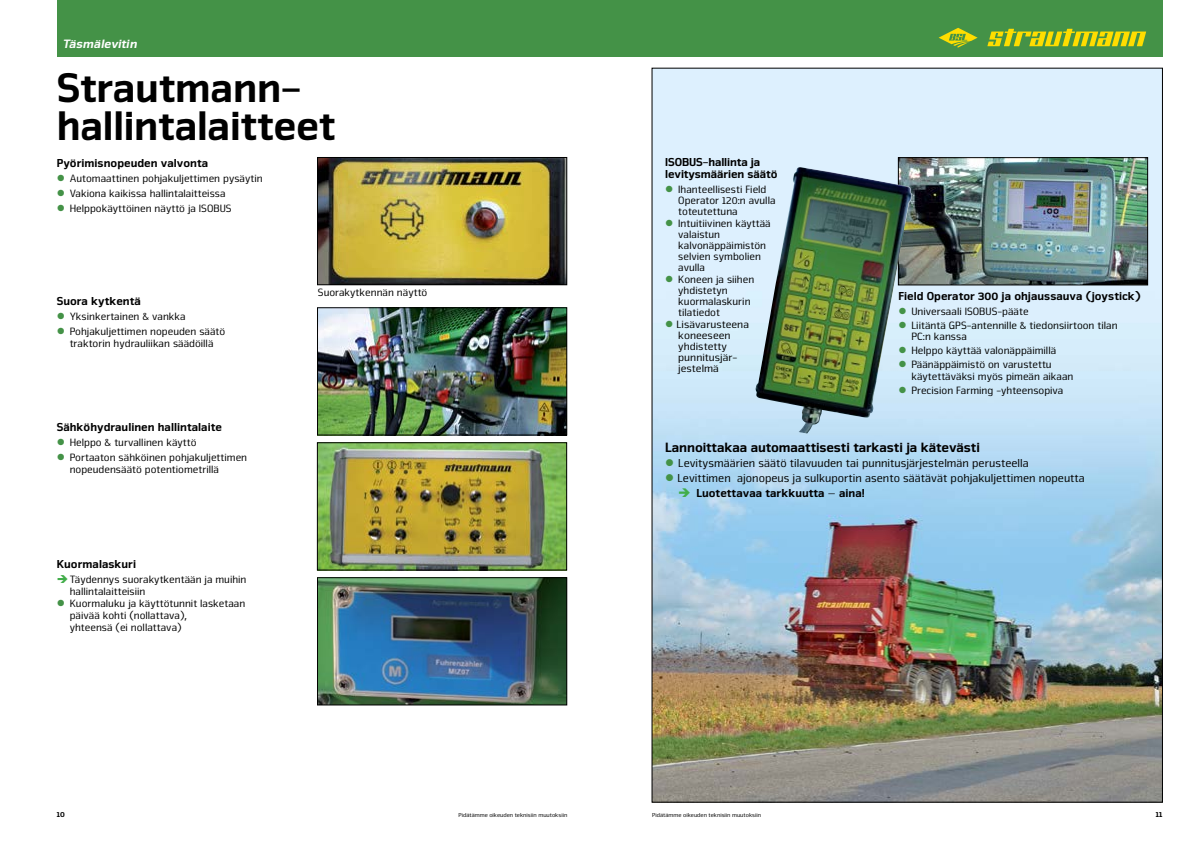
<style>
.page{position:relative;width:1191px;height:842px;background:#fff}
.page>*{position:absolute;margin:0;border:0;box-sizing:border-box;transform-origin:0 0}
.t1{font:900 43px/38px "Nuri";letter-spacing:-.01em;color:#000;scale:.96 1}
.t2{font:900 14px "Nuri";letter-spacing:-.01em;color:#000}
.t3{font:italic 900 12.6px "Nuri";color:#fff}
.t4{font:900 12px/12px "Nuri";color:#000}
.t5{font:12px "Nuri";color:#000}
.t6{font:11px/11px "Nuri";color:#000}
.t7{font:900 8px "Nuri";color:#000}
.t8{font:6px "Nuri";color:#000}
.s1{color:#449247}
.s2{color:#41ad49}
</style>
<div class="page">
<img style="left:654px;top:70px;width:506px;height:730px">
<div style="left:57px;top:0;width:1105px;height:57px;background:#449247"></div>
<svg style="left:987px;top:29px;width:159px;height:17px"></svg>
<svg style="left:938px;top:28px;width:39px;height:20px"></svg>
<img style="left:319px;top:445px;width:246px;height:123px">
<div style="left:317px;top:443px;width:250px;height:127px;border:1px solid #000"></div>
<img style="left:900px;top:159px;width:245px;height:124px">
<div style="left:898px;top:157px;width:249px;height:128px;border:1px solid #000"></div>
<img style="left:319px;top:159px;width:246px;height:124px">
<div style="left:317px;top:157px;width:250px;height:128px;border:1px solid #000"></div>
<img style="left:319px;top:310px;width:246px;height:123px">
<div style="left:317px;top:308px;width:250px;height:127px;border:1px solid #000"></div>
<img style="left:319px;top:579px;width:246px;height:124px">
<div style="left:317px;top:577px;width:250px;height:128px;border:1px solid #000"></div>
<img style="left:755px;top:167px;width:157px;height:266px">
<p class="t3" style="left:63px;top:36px;width:76px">Täsmälevitin</p>
<h1 class="t1" style="left:57px;top:67px;width:292px">Strautmann&shy;hallintalaitteet</h1>
<p class="t4" style="left:57px;top:156px;width:153px">Pyörimisnopeuden valvonta</p>
<p class="t6" style="left:57px;top:172px;width:207px"><span class="s1">●</span> Automaattinen pohjakuljettimen pysäytin</p>
<p class="t6" style="left:57px;top:187px;width:170px"><span class="s1">●</span> Vakiona kaikissa hallintalaitteissa</p>
<p class="t6" style="left:57px;top:202px;width:176px"><span class="s1">●</span> Helppokäyttöinen näyttö ja ISOBUS</p>
<p class="t4" style="left:57px;top:294px;width:86px">Suora kytkentä</p>
<p class="t6" style="left:57px;top:310px;width:131px"><span class="s1">●</span> Yksinkertainen &amp; vankka</p>
<p class="t6" style="left:57px;top:325px;width:170px;line-height:12px;text-align:center"><span class="s1">●</span> Pohjakuljettimen nopeuden säätö traktorin hydrauliikan säädöillä</p>
<p class="t4" style="left:57px;top:420px;width:167px">Sähköhydraulinen hallintalaite</p>
<p class="t6" style="left:57px;top:436px;width:141px"><span class="s1">●</span> Helppo &amp; turvallinen käyttö</p>
<p class="t6" style="left:70px;top:451px;width:179px;line-height:12px;text-indent:-13px"><span class="s1">●</span> Portaaton sähköinen pohjakuljettimen nopeudensäätö potentiometrillä</p>
<p class="t4" style="left:57px;top:558px;width:81px">Kuormalaskuri</p>
<p class="t6" style="left:70px;top:573px;width:178px;line-height:12px;text-indent:-13px"><span class="s2">➔</span>Täydennys suorakytkentään ja muihin hallintalaitteisiin</p>
<p class="t6" style="left:70px;top:597px;width:177px;line-height:12px;text-indent:-13px"><span class="s1">●</span> Kuormaluku ja käyttötunnit lasketaan päivää kohti (nollattava),<br>yhteensä (ei nollattava)</p>
<p class="t6" style="left:318px;top:287px;width:111px">Suorakytkennän näyttö</p>
<p class="t4" style="left:665px;top:156px;width:114px">ISOBUS-hallinta ja levitysmäärien säätö</p>
<p class="t6" style="left:678px;top:184px;width:99px;text-indent:-13px"><span class="s1">●</span> Ihanteellisesti Field<br>Operator 120:n avulla toteutettuna</p>
<p class="t6" style="left:678px;top:218px;width:94px;text-indent:-13px"><span class="s1">●</span> Intuitiivinen käyttää valaistun kalvonäppäimistön selvien symbolien avulla</p>
<p class="t6" style="left:678px;top:274px;width:77px;text-indent:-13px"><span class="s1">●</span> Koneen ja siihen yhdistetyn kuormalaskurin tilatiedot</p>
<p class="t6" style="left:678px;top:319px;width:72px;text-indent:-13px"><span class="s1">●</span> Lisävarusteena koneeseen yhdistetty punnitusjär&shy;jestelmä</p>
<p class="t4" style="left:898px;top:290px;width:244px">Field Operator 300 ja ohjaussauva (joystick)</p>
<p class="t6" style="left:898px;top:306px;width:132px"><span class="s1">●</span> Universaali ISOBUS-pääte</p>
<p class="t6" style="left:911px;top:320px;width:208px;text-indent:-13px"><span class="s1">●</span> Liitäntä GPS-antennille &amp; tiedonsiirtoon tilan<br>PC:n kanssa</p>
<p class="t6" style="left:898px;top:345px;width:159px"><span class="s1">●</span> Helppo käyttää valonäppäimillä</p>
<p class="t6" style="left:911px;top:359px;width:164px;line-height:12px;text-indent:-13px"><span class="s1">●</span> Päänäppäimistö on varustettu käytettäväksi myös pimeän aikaan</p>
<p class="t6" style="left:898px;top:385px;width:167px"><span class="s1">●</span> Precision Farming -yhteensopiva</p>
<p class="t2" style="left:665px;top:439px;width:316px">Lannoittakaa automaattisesti tarkasti ja kätevästi</p>
<p class="t5" style="left:665px;top:456px;width:365px"><span class="s1">●</span> Levitysmäärien säätö tilavuuden tai punnitusjärjestelmän perusteella</p>
<p class="t5" style="left:665px;top:471px;width:421px"><span class="s1">●</span> Levittimen ajonopeus ja sulkuportin asento säätävät pohjakuljettimen nopeutta</p>
<p class="t4" style="left:678px;top:487px;width:188px"><span class="s2">➔</span> Luotettavaa tarkkuutta – aina!</p>
<p class="t7" style="left:57px;top:810px;width:10px">10</p>
<p class="t7" style="left:1156px;top:810px;width:8px">11</p>
<p class="t8" style="left:458px;top:811px;width:110px">Pidätämme oikeuden teknisiin muutoksiin</p>
<p class="t8" style="left:652px;top:811px;width:110px">Pidätämme oikeuden teknisiin muutoksiin</p>
</div>
